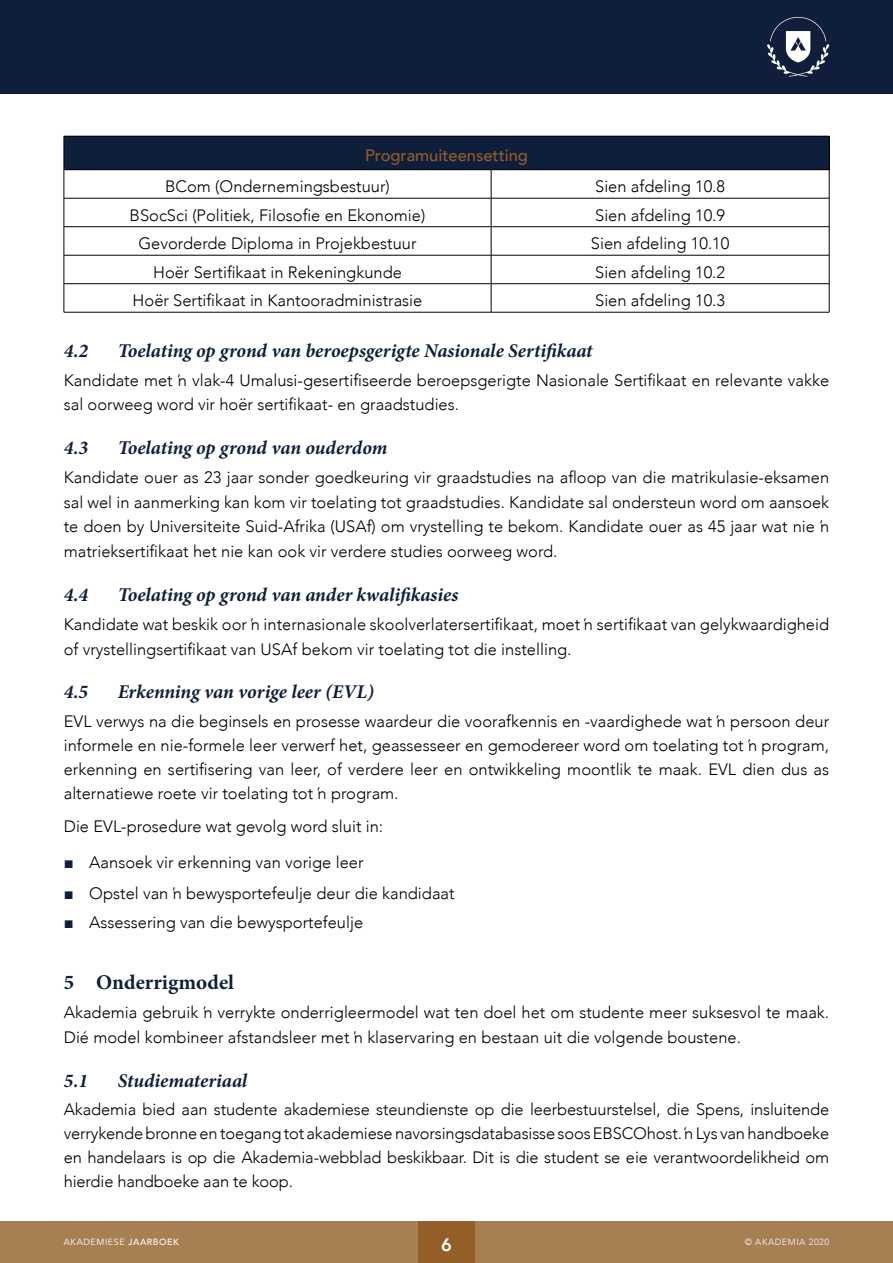
<style>
.page{position:relative;width:893px;height:1263px;background:#fff}
.page>*{position:absolute;margin:0;border:0;box-sizing:border-box;transform-origin:0 0}
.t1{font:700 21px "Minion Pro";color:#0e1e3b}
.Kop_2{font:italic 700 19.5px "Minion Pro";letter-spacing:-.005em;color:#0e1e3b}
.t2{font:800 18px "Avenir";color:#fff}
.Body{font:300 16.5px/24.8px "Avenir";color:#000}
.Body_opskrif{font:500 16.5px "Avenir";color:#935e28}
.t3{font:9px "Avenir";letter-spacing:.06em;color:#fff}
.t4{font:300 9px "Avenir";letter-spacing:.06em;color:#fff}
.s1{font-family:"Arial";font-weight:400;color:#0e1e3b}
.s2{font-weight:500}
</style>
<div class="page">
<div style="left:0;top:0;width:893px;height:94px;background:#0e1e3b"></div>
<svg style="left:767px;top:17px;width:62px;height:60px"></svg>
<div style="left:0;top:1221px;width:893px;height:42px;background:#a87e53"></div>
<div style="left:418px;top:1221px;width:57px;height:42px;background:#935e28"></div>
<div style="left:64px;top:136px;width:765px;height:34px;background:#0e1e3b"></div>
<hr style="left:64px;top:136px;width:427px;height:1px;background:#000">
<hr style="left:64px;top:136px;width:1px;height:34px;background:#000">
<hr style="left:491px;top:136px;width:338px;height:1px;background:#000">
<hr style="left:829px;top:136px;width:1px;height:34px;background:#000">
<hr style="left:64px;top:169px;width:427px;height:1px;background:#000">
<hr style="left:491px;top:169px;width:338px;height:1px;background:#000">
<hr style="left:64px;top:198px;width:427px;height:1px;background:#000">
<hr style="left:491px;top:198px;width:338px;height:1px;background:#000">
<hr style="left:64px;top:226px;width:427px;height:1px;background:#000">
<hr style="left:491px;top:226px;width:338px;height:1px;background:#000">
<hr style="left:64px;top:255px;width:427px;height:1px;background:#000">
<hr style="left:491px;top:255px;width:338px;height:1px;background:#000">
<hr style="left:64px;top:283px;width:427px;height:1px;background:#000">
<svg style="left:64px;top:170px;width:1px;height:142px"></svg>
<hr style="left:491px;top:283px;width:338px;height:1px;background:#000">
<svg style="left:491px;top:170px;width:1px;height:142px"></svg>
<svg style="left:829px;top:170px;width:1px;height:142px"></svg>
<hr style="left:64px;top:312px;width:427px;height:1px;background:#000">
<hr style="left:491px;top:312px;width:338px;height:1px;background:#000">
<p class="Body_opskrif" style="left:365px;top:141px;width:164px">Programuiteensetting</p>
<p class="Body" style="left:165px;top:174px;width:226px">BCom (Ondernemingsbestuur)</p>
<p class="Body" style="left:595px;top:174px;width:131px">Sien afdeling 10.8</p>
<p class="Body" style="left:130px;top:203px;width:297px">BSocSci (Politiek, Filosofie en Ekonomie)</p>
<p class="Body" style="left:595px;top:203px;width:131px">Sien afdeling 10.9</p>
<p class="Body" style="left:138px;top:231px;width:280px">Gevorderde Diploma in Projekbestuur</p>
<p class="Body" style="left:591px;top:231px;width:140px">Sien afdeling 10.10</p>
<p class="Body" style="left:153px;top:260px;width:250px">Hoër Sertifikaat in Rekeningkunde</p>
<p class="Body" style="left:595px;top:260px;width:131px">Sien afdeling 10.2</p>
<p class="Body" style="left:133px;top:288px;width:291px">Hoër Sertifikaat in Kantooradministrasie</p>
<p class="Body" style="left:595px;top:288px;width:131px">Sien afdeling 10.3</p>
<p class="Kop_2" style="left:64px;top:336px;width:26px">4.2</p>
<p class="Kop_2" style="left:118px;top:336px;width:476px">Toelating op grond van beroepsgerigte Nasionale Sertifikaat</p>
<p class="Body" style="left:64px;top:367px;width:767px">Kandidate met ŉ vlak-4 Umalusi-gesertifiseerde beroepsgerigte Nasionale Sertifikaat en relevante vakke sal oorweeg word vir hoër sertifikaat- en graadstudies.</p>
<p class="Kop_2" style="left:64px;top:434px;width:26px">4.3</p>
<p class="Kop_2" style="left:118px;top:434px;width:271px">Toelating op grond van ouderdom</p>
<p class="Body" style="left:64px;top:465px;width:767px;text-align:justify">Kandidate ouer as 23 jaar sonder goedkeuring vir graadstudies na afloop van die matrikulasie-eksamen sal wel in aanmerking kan kom vir toelating tot graadstudies. Kandidate sal ondersteun word om aansoek te doen by Universiteite Suid-Afrika (USAf) om vrystelling te bekom. Kandidate ouer as 45 jaar wat nie ŉ matrieksertifikaat het nie kan ook vir verdere studies oorweeg word.</p>
<p class="Kop_2" style="left:64px;top:581px;width:26px">4.4</p>
<p class="Kop_2" style="left:118px;top:581px;width:342px">Toelating op grond van ander kwalifikasies</p>
<p class="Body" style="left:64px;top:612px;width:767px">Kandidate wat beskik oor ŉ internasionale skoolverlatersertifikaat, moet ŉ sertifikaat van gelykwaardigheid of vrystellingsertifikaat van USAf bekom vir toelating tot die instelling.</p>
<p class="Kop_2" style="left:64px;top:678px;width:26px">4.5</p>
<p class="Kop_2" style="left:118px;top:678px;width:258px">Erkenning van vorige leer (EVL)</p>
<p class="Body" style="left:64px;top:709px;width:767px;line-height:24px;text-align:justify">EVL verwys na die beginsels en prosesse waardeur die voorafkennis en -vaardighede wat ŉ persoon deur informele en nie-formele leer verwerf het, geassesseer en gemodereer word om toelating tot ŉ program, erkenning en sertifisering van leer, of verdere leer en ontwikkeling moontlik te maak. EVL dien dus as alternatiewe roete vir toelating tot ŉ program.</p>
<p class="Body" style="left:64px;top:814px;width:321px">Die EVL-prosedure wat gevolg word sluit in:</p>
<p class="Body" style="left:64px;top:850px;width:301px"><span class="s1">■</span> Aansoek vir erkenning van vorige leer</p>
<p class="Body" style="left:64px;top:881px;width:392px"><span class="s1">■</span> Opstel van ŉ bewysportefeulje deur die kandidaat</p>
<p class="Body" style="left:64px;top:910px;width:301px"><span class="s1">■</span> Assessering van die bewysportefeulje</p>
<p class="t1" style="left:64px;top:968px;width:172px">5 Onderrigmodel</p>
<p class="Body" style="left:64px;top:1000px;width:767px">Akademia gebruik ŉ verrykte onderrigleermodel wat ten doel het om studente meer suksesvol te maak.<br>Dié model kombineer afstandsleer met ŉ klaservaring en bestaan uit die volgende boustene.</p>
<p class="Kop_2" style="left:64px;top:1067px;width:26px">5.1</p>
<p class="Kop_2" style="left:118px;top:1067px;width:131px">Studiemateriaal</p>
<p class="Body" style="left:64px;top:1097px;width:767px;line-height:24px;text-align:justify">Akademia bied aan studente akademiese steundienste op die leerbestuurstelsel, die Spens, insluitende verrykende bronne en toegang tot akademiese navorsingsdatabasisse soos EBSCOhost. ŉ Lys van handboeke en handelaars is op die Akademia-webblad beskikbaar. Dit is die student se eie verantwoordelikheid om hierdie handboeke aan te koop.</p>
<p class="t2" style="left:441px;top:1231px;width:12px">6</p>
<p class="t3" style="left:64px;top:1237px;width:117px">AKADEMIESE <span class="s2">JAARBOEK</span></p>
<p class="t4" style="left:745px;top:1237px;width:86px">© AKADEMIA 2020</p>
</div>
